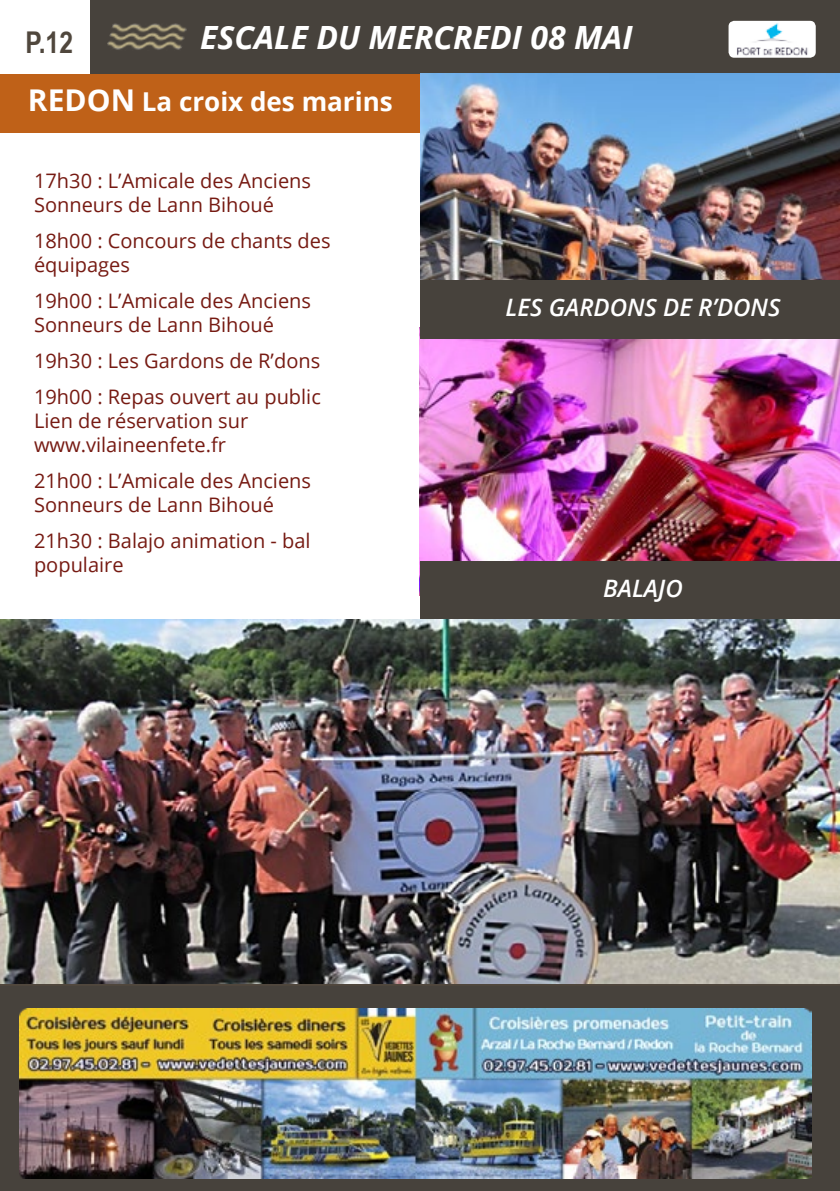
<style>
.page{position:relative;width:840px;height:1191px;background:#fff}
.page>*{position:absolute;margin:0;border:0;box-sizing:border-box;transform-origin:0 0}
.t1{font:italic 700 32px "Open Sans";color:#fff}
.t2{font:700 30px "Arial Narrow";color:#50473d}
.t3{font:700 26px "Open Sans";color:#fff}
.t4{font:italic 600 24px "Open Sans";color:#fff}
.t5{font:20px/24px "Open Sans";color:#761a12}
.s1{font-size:30px}
</style>
<div class="page">
<img style="left:0;top:984px;width:839px;height:207px">
<div style="left:90px;top:0;width:749px;height:74px;background:#47423c"></div>
<div style="left:0;top:74px;width:419px;height:59px;background:#bf6118"></div>
<img style="left:107px;top:23px;width:80px;height:27px">
<img style="left:419px;top:327px;width:420px;height:268px">
<div style="left:420px;top:561px;width:419px;height:59px;background:#47423c"></div>
<img style="left:420px;top:74px;width:419px;height:205px">
<div style="left:420px;top:279px;width:419px;height:59px;background:#47423c"></div>
<img style="left:0;top:620px;width:839px;height:364px">
<img style="left:728px;top:21px;width:87px;height:37px">
<h2 class="t2" style="left:26px;top:20px;width:49px">P.12</h2>
<h1 class="t1" style="left:200px;top:15px;width:434px">ESCALE DU MERCREDI 08 MAI</h1>
<h3 class="t3" style="left:28px;top:83px;width:366px"><span class="s1">REDON</span> La croix des marins</h3>
<p class="t5" style="left:34px;top:168px;width:278px">17h30 : L’Amicale des Anciens<br>Sonneurs de Lann Bihoué</p>
<p class="t5" style="left:34px;top:228px;width:298px">18h00 : Concours de chants des équipages</p>
<p class="t5" style="left:34px;top:288px;width:278px">19h00 : L’Amicale des Anciens<br>Sonneurs de Lann Bihoué</p>
<p class="t5" style="left:34px;top:342px;width:288px;line-height:36px">19h30 : Les Gardons de R’dons<br>19h00 : Repas ouvert au public</p>
<p class="t5" style="left:34px;top:408px;width:215px">Lien de réservation sur www.vilaineenfete.fr</p>
<p class="t5" style="left:34px;top:468px;width:278px">21h00 : L’Amicale des Anciens<br>Sonneurs de Lann Bihoué</p>
<p class="t5" style="left:34px;top:528px;width:278px">21h30 : Balajo animation - bal populaire</p>
<p class="t4" style="left:505px;top:291px;width:276px">LES GARDONS DE R’DONS</p>
<p class="t4" style="left:603px;top:572px;width:81px">BALAJO</p>
</div>
